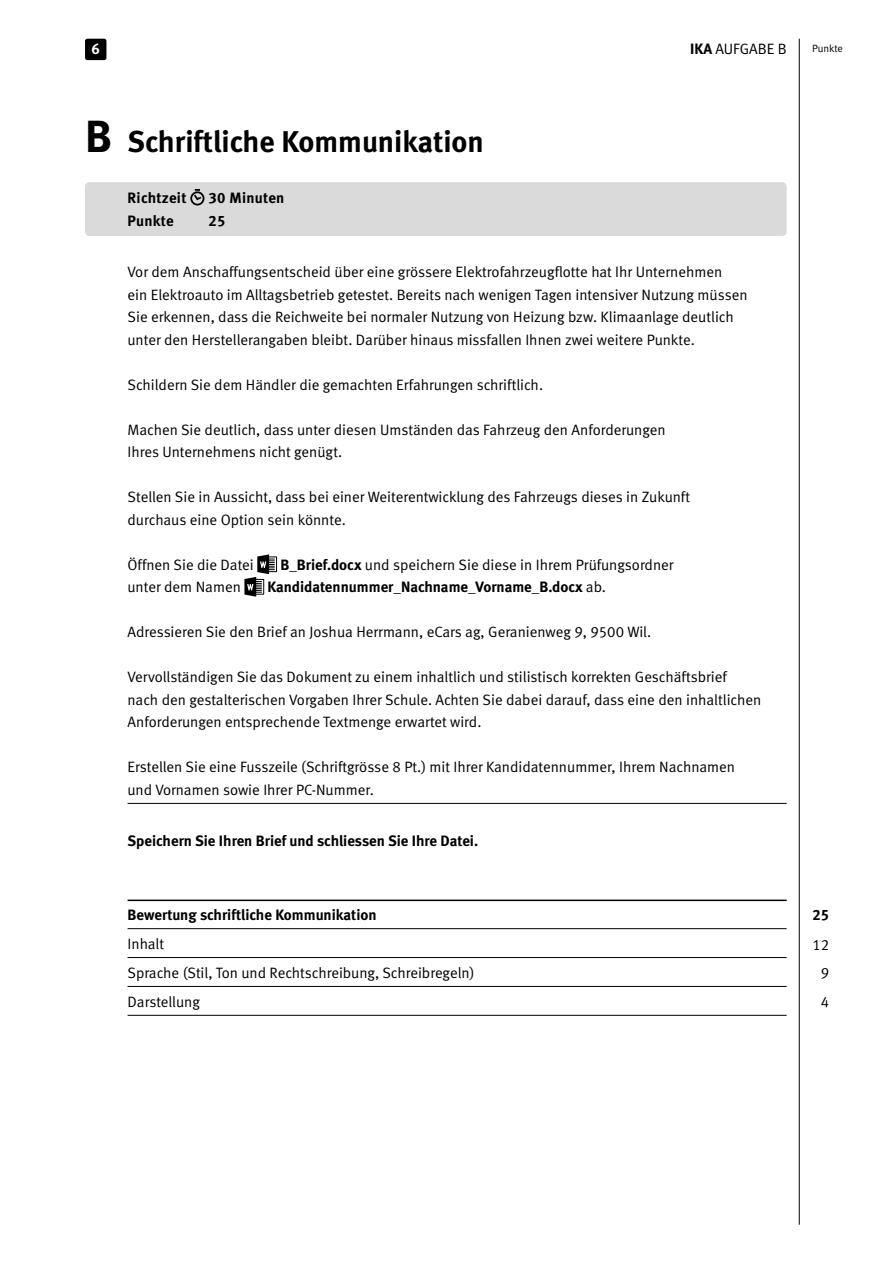
<style>
.page{position:relative;width:893px;height:1263px;background:#fff}
.page>*{position:absolute;margin:0;border:0;box-sizing:border-box;transform-origin:0 0}
.Titel_03{font:30px "Meta Bold LF";color:#000}
.Titel_03-2{font:15px/22.5px "Meta Normal LF";color:#000}
.Titel_03-3{font:15px "Meta Bold LF";color:#000}
.Titel_03-4{font:15px "Meta Bold LF";letter-spacing:.02em;color:#000}
.t1{font:15px "Meta Bold LF";color:#fff}
.t2{font:10.5px "Meta Normal LF";letter-spacing:-.005em;color:#000}
.s1{font-family:"Meta Bold LF"}
.s2{font-size:45px}
.s3{font-family:"Meta Normal LF"}
</style>
<div class="page">
<div style="left:85px;top:39px;width:21px;height:21px;background:#000;border-radius:2px"></div>
<hr style="left:799px;top:39px;width:1px;height:1186px;background:#000">
<div style="left:85px;top:182px;width:702px;height:54px;background:#dadada;border-radius:4px"></div>
<hr style="left:128px;top:803px;width:659px;height:1px;background:#000">
<hr style="left:128px;top:899px;width:659px;height:2px;background:#000">
<hr style="left:128px;top:928px;width:659px;height:1px;background:#000">
<hr style="left:128px;top:957px;width:659px;height:1px;background:#000">
<hr style="left:128px;top:986px;width:659px;height:1px;background:#000">
<hr style="left:128px;top:1015px;width:659px;height:1px;background:#000">
<div style="left:190px;top:191px;width:14px;height:14px;border:2px solid #000;border-radius:50%"></div>
<svg style="left:192px;top:189px;width:11px;height:13px"></svg>
<div style="left:267px;top:556px;width:10px;height:16px;border:1px solid #000"></div>
<svg style="left:244px;top:554px;width:31px;height:43px"></svg>
<p class="t1" style="left:91px;top:40px;width:10px">6</p>
<p class="t2" style="left:812px;top:43px;width:32px">Punkte</p>
<p class="Titel_03-2" style="left:690px;top:38px;width:98px"><span class="s1">IKA</span> AUFGABE B</p>
<p class="Titel_03" style="left:85px;top:124px;width:400px"><span class="s2">B</span> Schriftliche Kommunikation</p>
<p class="Titel_03-4" style="left:128px;top:189px;width:60px">Richtzeit</p>
<p class="Titel_03-4" style="left:208px;top:189px;width:78px">30 Minuten</p>
<p class="Titel_03-3" style="left:128px;top:212px;width:48px">Punkte</p>
<p class="Titel_03-3" style="left:208px;top:212px;width:19px">25</p>
<p class="Titel_03-2" style="left:128px;top:260px;width:622px">Vor dem Anschaffungsentscheid über eine grössere Elektrofahrzeugflotte hat Ihr Unternehmen<br>ein Elektroauto im Alltagsbetrieb getestet. Bereits nach wenigen Tagen intensiver Nutzung müssen Sie erkennen, dass die Reichweite bei normaler Nutzung von Heizung bzw. Klimaanlage deutlich unter den Herstellerangaben bleibt. Darüber hinaus missfallen Ihnen zwei weitere Punkte.</p>
<p class="Titel_03-2" style="left:128px;top:373px;width:417px">Schildern Sie dem Händler die gemachten Erfahrungen schriftlich.</p>
<p class="Titel_03-2" style="left:128px;top:418px;width:540px">Machen Sie deutlich, dass unter diesen Umständen das Fahrzeug den Anforderungen<br>Ihres Unternehmens nicht genügt.</p>
<p class="Titel_03-2" style="left:128px;top:485px;width:564px">Stellen Sie in Aussicht, dass bei einer Weiterentwicklung des Fahrzeugs dieses in Zukunft durchaus eine Option sein könnte.</p>
<p class="Titel_03-2" style="left:128px;top:553px;width:128px">Öffnen Sie die Datei</p>
<p class="Titel_03-2" style="left:280px;top:553px;width:395px"><span class="s1">B_Brief.docx</span> und speichern Sie diese in Ihrem Prüfungsordner</p>
<p class="Titel_03-2" style="left:128px;top:575px;width:115px">unter dem Namen</p>
<p class="Titel_03-3" style="left:268px;top:578px;width:340px">Kandidatennummer_Nachname_Vorname_B.docx <span class="s3">ab.</span></p>
<p class="Titel_03-2" style="left:128px;top:620px;width:525px">Adressieren Sie den Brief an Joshua Herrmann, eCars ag, Geranienweg 9, 9500 Wil.</p>
<p class="Titel_03-2" style="left:128px;top:665px;width:635px">Vervollständigen Sie das Dokument zu einem inhaltlich und stilistisch korrekten Geschäftsbrief<br>nach den gestalterischen Vorgaben Ihrer Schule. Achten Sie dabei darauf, dass eine den inhaltlichen<br>Anforderungen entsprechende Textmenge erwartet wird.</p>
<p class="Titel_03-2" style="left:128px;top:755px;width:609px">Erstellen Sie eine Fusszeile (Schriftgrösse 8 Pt.) mit Ihrer Kandidatennummer, Ihrem Nachnamen und Vornamen sowie Ihrer PC-Nummer.</p>
<p class="Titel_03-3" style="left:128px;top:832px;width:352px">Speichern Sie Ihren Brief und schliessen Sie Ihre Datei.</p>
<p class="Titel_03-3" style="left:128px;top:906px;width:251px">Bewertung schriftliche Kommunikation</p>
<p class="Titel_03-2" style="left:128px;top:932px;width:38px">Inhalt</p>
<p class="Titel_03-2" style="left:128px;top:961px;width:348px">Sprache (Stil, Ton und Rechtschreibung, Schreibregeln)</p>
<p class="Titel_03-2" style="left:128px;top:990px;width:74px">Darstellung</p>
<p class="Titel_03-3" style="left:812px;top:906px;width:18px">25</p>
<p class="Titel_03-2" style="left:812px;top:933px;width:18px">12</p>
<p class="Titel_03-2" style="left:821px;top:961px;width:10px">9</p>
<p class="Titel_03-2" style="left:821px;top:990px;width:10px">4</p>
</div>
